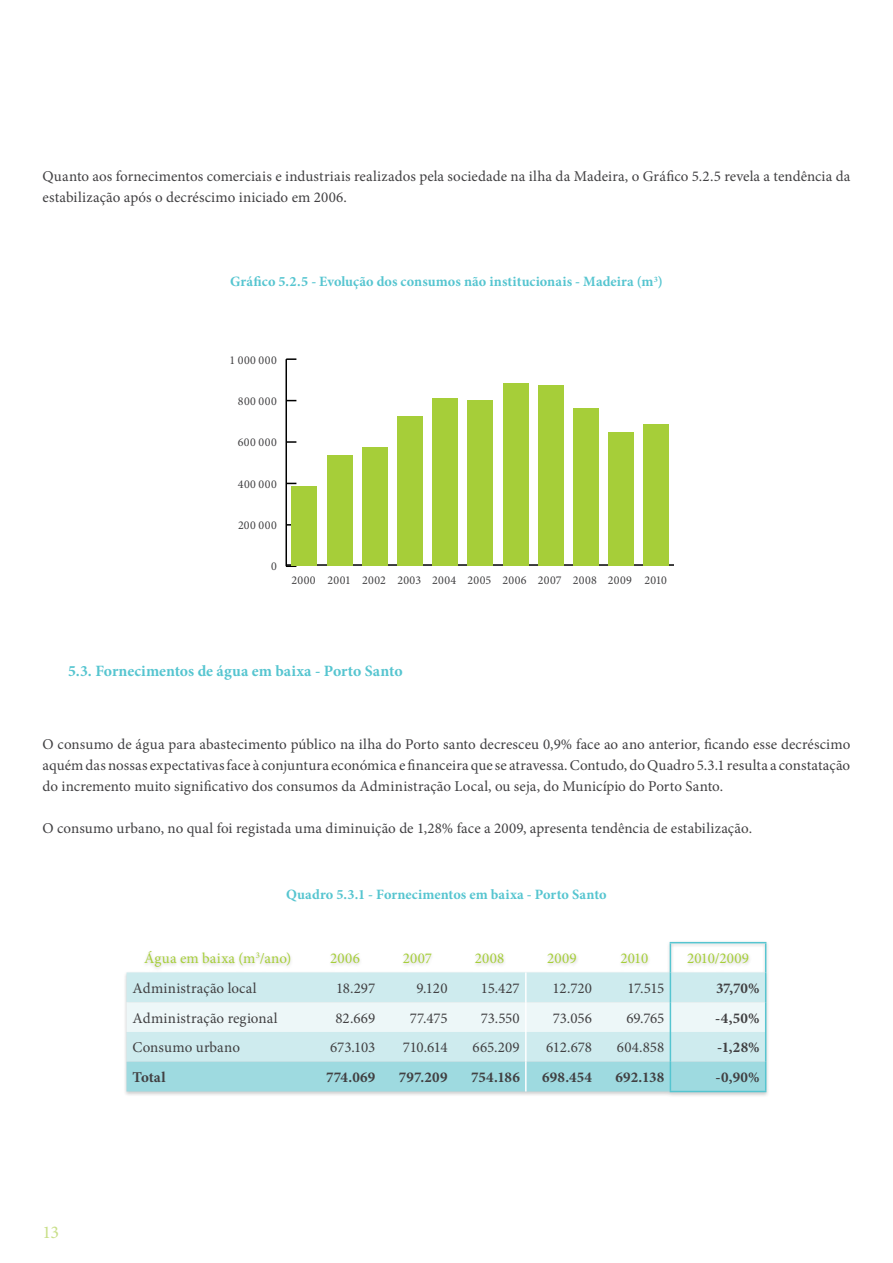
<style>
.page{position:relative;width:893px;height:1263px;background:#fff}
.page>*{position:absolute;margin:0;border:0;box-sizing:border-box;transform-origin:0 0}
.t1{font:18px "Minion Pro";color:#c8df88}
.t2{font:700 15.75px "Minion Pro";color:#56c5d0}
.t3{font:15px/21px "Minion Pro";letter-spacing:.005em;color:#414042;text-align:justify}
.t4{font:700 15px "Minion Pro";letter-spacing:.01em;color:#414042}
.t5{font:15px "Minion Pro";letter-spacing:.01em;color:#a6ce39}
.t6{font:700 14.25px "Minion Pro";letter-spacing:.005em;color:#56c5d0}
.t7{font:12px "Minion Pro";letter-spacing:.035em;color:#414042}
</style>
<div class="page">
<hr style="left:287px;top:564px;width:387px;height:2px;background:#000">
<hr style="left:285px;top:359px;width:2px;height:207px;background:#000">
<svg style="left:286px;top:565px;width:10px;height:2px"></svg>
<svg style="left:287px;top:441px;width:9px;height:2px"></svg>
<svg style="left:286px;top:358px;width:10px;height:2px"></svg>
<div style="left:292px;top:486px;width:25px;height:80px;background:#a6ce39"></div>
<div style="left:327px;top:455px;width:25px;height:111px;background:#a6ce39"></div>
<div style="left:362px;top:447px;width:25px;height:119px;background:#a6ce39"></div>
<div style="left:397px;top:416px;width:26px;height:150px;background:#a6ce39"></div>
<div style="left:432px;top:398px;width:26px;height:168px;background:#a6ce39"></div>
<div style="left:468px;top:401px;width:25px;height:165px;background:#a6ce39"></div>
<div style="left:503px;top:383px;width:25px;height:183px;background:#a6ce39"></div>
<div style="left:538px;top:385px;width:25px;height:181px;background:#a6ce39"></div>
<div style="left:573px;top:408px;width:26px;height:158px;background:#a6ce39"></div>
<div style="left:608px;top:432px;width:26px;height:134px;background:#a6ce39"></div>
<div style="left:644px;top:424px;width:25px;height:142px;background:#a6ce39"></div>
<div style="left:123px;top:940px;width:647px;height:158px;background:#000;opacity:.2"></div>
<div style="left:127px;top:972px;width:638px;height:90px;background:#ceebee"></div>
<div style="left:127px;top:1002px;width:638px;height:30px;background:#edf7f8"></div>
<hr style="left:525px;top:972px;width:2px;height:30px;background:#fff">
<hr style="left:525px;top:1002px;width:2px;height:30px;background:#fff">
<hr style="left:525px;top:1032px;width:2px;height:30px;background:#fff">
<hr style="left:670px;top:942px;width:96px;height:1px;background:#56c5d0">
<svg style="left:670px;top:943px;width:1px;height:29px"></svg>
<svg style="left:765px;top:943px;width:1px;height:29px"></svg>
<hr style="left:670px;top:972px;width:1px;height:30px;background:#56c5d0">
<hr style="left:765px;top:972px;width:1px;height:30px;background:#56c5d0">
<hr style="left:670px;top:1002px;width:1px;height:30px;background:#56c5d0">
<hr style="left:765px;top:1002px;width:1px;height:30px;background:#56c5d0">
<hr style="left:670px;top:1032px;width:1px;height:30px;background:#56c5d0">
<hr style="left:765px;top:1032px;width:1px;height:30px;background:#56c5d0">
<div style="left:127px;top:1062px;width:639px;height:29px;background:#9edae0"></div>
<hr style="left:670px;top:1091px;width:96px;height:1px;background:#56c5d0">
<p class="t3" style="left:43px;top:166px;width:809px">Quanto aos fornecimentos comerciais e industriais realizados pela sociedade na ilha da Madeira, o Gráfico 5.2.5 revela a tendência da estabilização após o decréscimo iniciado em 2006.</p>
<p class="t6" style="left:230px;top:272px;width:434px">Gráfico 5.2.5 - Evolução dos consumos não institucionais - Madeira (m<sup>3</sup>)</p>
<p class="t7" style="left:229px;top:352px;width:49px">1 000 000</p>
<p class="t7" style="left:238px;top:393px;width:40px">800 000</p>
<p class="t7" style="left:238px;top:434px;width:40px">600 000</p>
<p class="t7" style="left:238px;top:476px;width:40px">400 000</p>
<p class="t7" style="left:238px;top:517px;width:40px">200 000</p>
<p class="t7" style="left:271px;top:558px;width:7px">0</p>
<p class="t7" style="left:292px;top:572px;width:377px">2000 2001 2002 2003 2004 2005 2006 2007 2008 2009 2010</p>
<p class="t2" style="left:68px;top:660px;width:336px">5.3. Fornecimentos de água em baixa - Porto Santo</p>
<p class="t3" style="left:43px;top:733px;width:809px">O consumo de água para abastecimento público na ilha do Porto santo decresceu 0,9% face ao ano anterior, ficando esse decréscimo aquém das nossas expectativas face à conjuntura económica e financeira que se atravessa. Contudo, do Quadro 5.3.1 resulta a constatação do incremento muito significativo dos consumos da Administração Local, ou seja, do Município do Porto Santo.</p>
<p class="t3" style="left:43px;top:817px;width:711px">O consumo urbano, no qual foi registada uma diminuição de 1,28% face a 2009, apresenta tendência de estabilização.</p>
<p class="t6" style="left:286px;top:884px;width:322px">Quadro 5.3.1 - Fornecimentos em baixa - Porto Santo</p>
<p class="t1" style="left:43px;top:1220px;width:18px">13</p>
<p class="t5" style="left:144px;top:948px;width:149px">Água em baixa (m<sup>3</sup>/ano)</p>
<p class="t5" style="left:330px;top:948px;width:31px">2006</p>
<p class="t5" style="left:403px;top:948px;width:31px">2007</p>
<p class="t5" style="left:475px;top:948px;width:31px">2008</p>
<p class="t5" style="left:547px;top:948px;width:31px">2009</p>
<p class="t5" style="left:620px;top:948px;width:29px">2010</p>
<p class="t5" style="left:687px;top:948px;width:64px">2010/2009</p>
<p class="t3" style="left:133px;top:977px;width:126px">Administração local</p>
<p class="t3" style="left:336px;top:977px;width:41px">18.297</p>
<p class="t3" style="left:416px;top:977px;width:33px">9.120</p>
<p class="t3" style="left:481px;top:977px;width:41px">15.427</p>
<p class="t3" style="left:553px;top:977px;width:41px">12.720</p>
<p class="t3" style="left:627px;top:977px;width:38px">17.515</p>
<p class="t4" style="left:716px;top:977px;width:45px">37,70%</p>
<p class="t3" style="left:133px;top:1007px;width:147px">Administração regional</p>
<p class="t3" style="left:335px;top:1007px;width:41px">82.669</p>
<p class="t3" style="left:410px;top:1007px;width:39px">77.475</p>
<p class="t3" style="left:481px;top:1007px;width:41px">73.550</p>
<p class="t3" style="left:553px;top:1007px;width:41px">73.056</p>
<p class="t3" style="left:626px;top:1007px;width:39px">69.765</p>
<p class="t4" style="left:715px;top:1007px;width:46px">-4,50%</p>
<p class="t3" style="left:133px;top:1037px;width:109px">Consumo urbano</p>
<p class="t3" style="left:330px;top:1037px;width:47px">673.103</p>
<p class="t3" style="left:403px;top:1037px;width:46px">710.614</p>
<p class="t3" style="left:473px;top:1037px;width:49px">665.209</p>
<p class="t3" style="left:546px;top:1037px;width:48px">612.678</p>
<p class="t3" style="left:617px;top:1037px;width:49px">604.858</p>
<p class="t4" style="left:717px;top:1037px;width:44px">-1,28%</p>
<p class="t4" style="left:133px;top:1067px;width:35px">Total</p>
<p class="t4" style="left:326px;top:1067px;width:51px">774.069</p>
<p class="t4" style="left:399px;top:1067px;width:50px">797.209</p>
<p class="t4" style="left:471px;top:1067px;width:50px">754.186</p>
<p class="t4" style="left:542px;top:1067px;width:51px">698.454</p>
<p class="t4" style="left:615px;top:1067px;width:51px">692.138</p>
<p class="t4" style="left:716px;top:1067px;width:46px">-0,90%</p>
</div>
